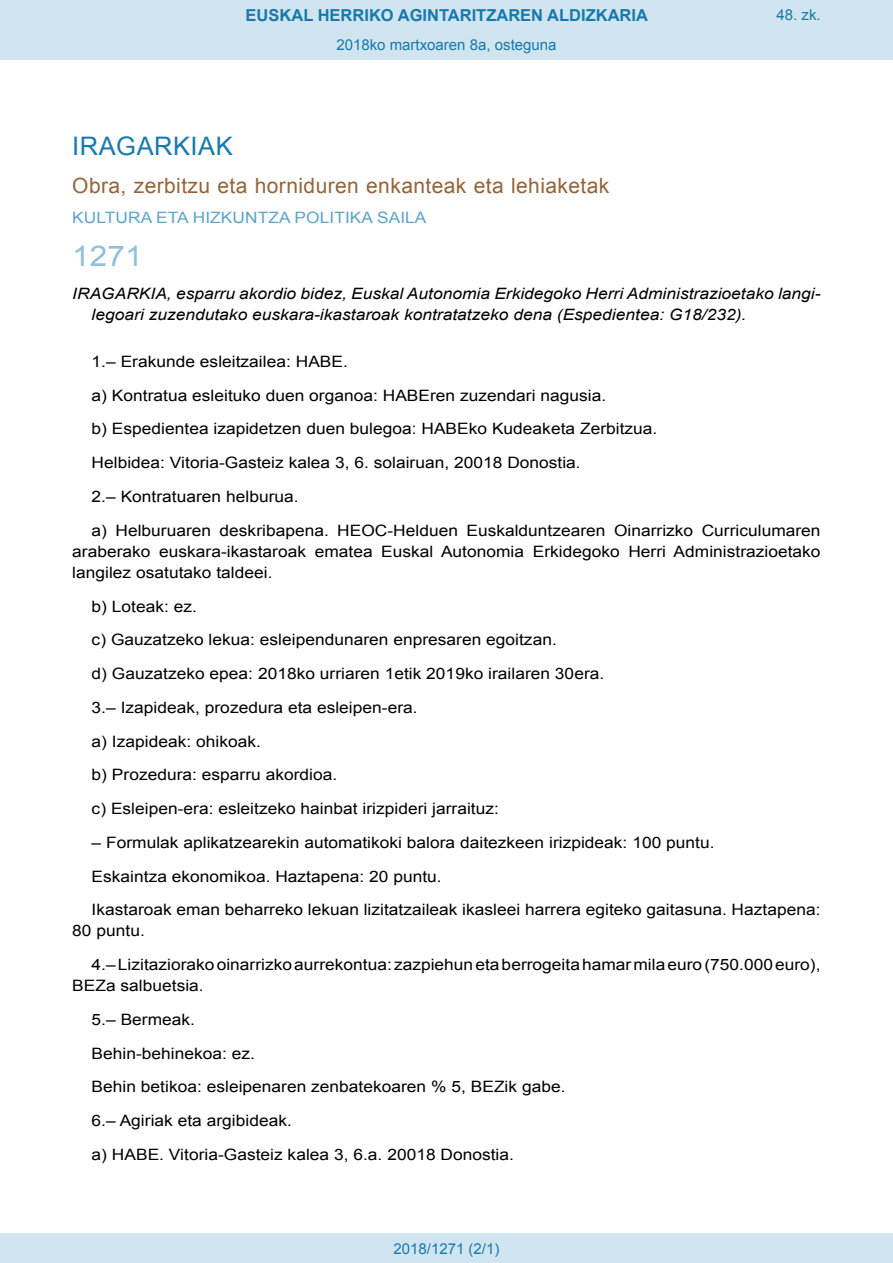
<style>
.page{position:relative;width:893px;height:1263px;background:#fff}
.page>*{position:absolute;margin:0;border:0;box-sizing:border-box;transform-origin:0 0}
.BOPVOrden{font:28.5px "Arial";color:#90c0db;scale:1.11 1}
.BOPVSeccion{font:25.5px "Arial";letter-spacing:.02em;color:#1879ad}
.BOPVSubseccion{font:21px "Arial";letter-spacing:.02em;color:#956338}
.t1{font:700 16.5px "Arial";color:#1879ad}
.BOPVDetalle{font:15.6px/21px "Arial";color:#000;scale:1.11 1}
.BOPVTitulo{font:italic 15.6px/21px "Arial";color:#000;scale:1.11 1}
.BOPVOrganismo{font:15.6px "Arial";letter-spacing:.005em;color:#5ea4ca;scale:1.11 1}
.Paginacion_Centro{font:15px "Arial";color:#1879ad}
</style>
<div class="page">
<div style="left:0;top:0;width:893px;height:60px;background:#d0e5f0"></div>
<div style="left:0;top:1233px;width:893px;height:30px;background:#d0e5f0"></div>
<p class="t1" style="left:246px;top:4px;width:404px">EUSKAL HERRIKO AGINTARITZAREN ALDIZKARIA</p>
<p class="Paginacion_Centro" style="left:336px;top:35px;width:222px">2018ko martxoaren 8a, osteguna</p>
<p class="Paginacion_Centro" style="left:776px;top:5px;width:46px">48. zk.</p>
<p class="BOPVSeccion" style="left:72px;top:129px;width:162px">IRAGARKIAK</p>
<p class="BOPVSubseccion" style="left:72px;top:171px;width:539px">Obra, zerbitzu eta horniduren enkanteak eta lehiaketak</p>
<p class="BOPVOrganismo" style="left:72px;top:207px;width:321px">KULTURA ETA HIZKUNTZA POLITIKA SAILA</p>
<p class="BOPVOrden" style="left:72px;top:237px;width:65px">1271</p>
<p class="BOPVTitulo" style="left:92px;top:284px;width:658px;text-indent:-19px">IRAGARKIA, esparru akordio bidez, Euskal Autonomia Erkidegoko Herri Administrazioetako langi&shy;legoari zuzendutako euskara-ikastaroak kontratatzeko dena (Espedientea: G18/232).</p>
<p class="BOPVDetalle" style="left:92px;top:351px;width:232px">1.– Erakunde esleitzailea: HABE.</p>
<p class="BOPVDetalle" style="left:92px;top:385px;width:465px">a) Kontratua esleituko duen organoa: HABEren zuzendari nagusia.</p>
<p class="BOPVDetalle" style="left:92px;top:419px;width:511px">b) Espedientea izapidetzen duen bulegoa: HABEko Kudeaketa Zerbitzua.</p>
<p class="BOPVDetalle" style="left:92px;top:452px;width:442px">Helbidea: Vitoria-Gasteiz kalea 3, 6. solairuan, 20018 Donostia.</p>
<p class="BOPVDetalle" style="left:92px;top:486px;width:188px">2.– Kontratuaren helburua.</p>
<p class="BOPVDetalle" style="left:72px;top:520px;width:676px;text-align:justify;text-indent:19px">a) Helburuaren deskribapena. HEOC-Helduen Euskalduntzearen Oinarrizko Curriculumaren araberako euskara-ikastaroak ematea Euskal Autonomia Erkidegoko Herri Administrazioetako langilez osatutako taldeei.</p>
<p class="BOPVDetalle" style="left:92px;top:596px;width:96px">b) Loteak: ez.</p>
<p class="BOPVDetalle" style="left:92px;top:629px;width:421px">c) Gauzatzeko lekua: esleipendunaren enpresaren egoitzan.</p>
<p class="BOPVDetalle" style="left:92px;top:663px;width:463px">d) Gauzatzeko epea: 2018ko urriaren 1etik 2019ko irailaren 30era.</p>
<p class="BOPVDetalle" style="left:92px;top:697px;width:295px">3.– Izapideak, prozedura eta esleipen-era.</p>
<p class="BOPVDetalle" style="left:92px;top:731px;width:154px">a) Izapideak: ohikoak.</p>
<p class="BOPVDetalle" style="left:92px;top:764px;width:223px">b) Prozedura: esparru akordioa.</p>
<p class="BOPVDetalle" style="left:92px;top:798px;width:368px">c) Esleipen-era: esleitzeko hainbat irizpideri jarraituz:</p>
<p class="BOPVDetalle" style="left:92px;top:832px;width:563px">– Formulak aplikatzearekin automatikoki balora daitezkeen irizpideak: 100 puntu.</p>
<p class="BOPVDetalle" style="left:92px;top:866px;width:317px">Eskaintza ekonomikoa. Haztapena: 20 puntu.</p>
<p class="BOPVDetalle" style="left:72px;top:899px;width:676px;text-indent:19px">Ikastaroak eman beharreko lekuan lizitatzaileak ikasleei harrera egiteko gaitasuna. Haztapena:<br>80 puntu.</p>
<p class="BOPVDetalle" style="left:72px;top:954px;width:676px;text-indent:19px">4.– Lizitaziorako oinarrizko aurrekontua: zazpiehun eta berrogeita hamar mila euro (750.000 euro),<br>BEZa salbuetsia.</p>
<p class="BOPVDetalle" style="left:92px;top:1009px;width:95px">5.– Bermeak.</p>
<p class="BOPVDetalle" style="left:92px;top:1043px;width:149px">Behin-behinekoa: ez.</p>
<p class="BOPVDetalle" style="left:92px;top:1076px;width:428px">Behin betikoa: esleipenaren zenbatekoaren % 5, BEZik gabe.</p>
<p class="BOPVDetalle" style="left:92px;top:1110px;width:182px">6.– Agiriak eta argibideak.</p>
<p class="BOPVDetalle" style="left:92px;top:1144px;width:382px">a) HABE. Vitoria-Gasteiz kalea 3, 6.a. 20018 Donostia.</p>
<p class="Paginacion_Centro" style="left:393px;top:1238px;width:107px">2018/1271 (2/1)</p>
</div>
